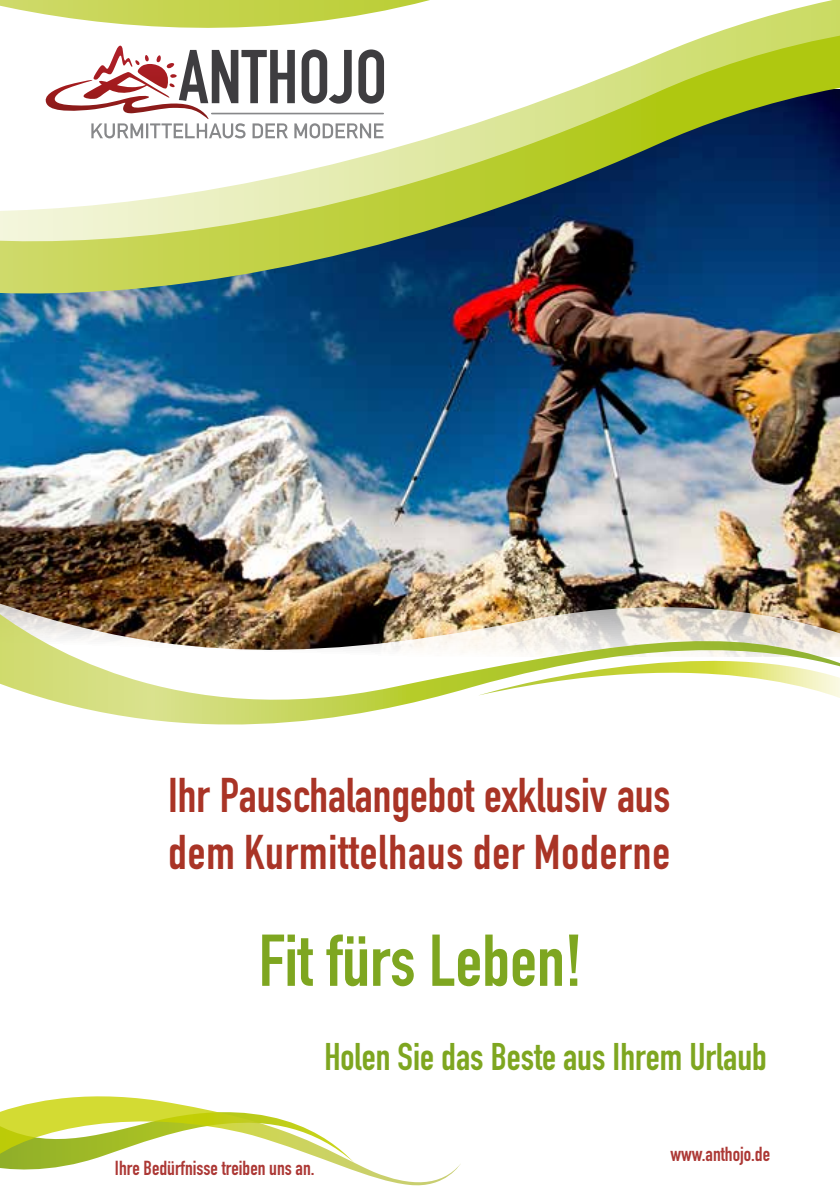
<style>
.page{position:relative;width:840px;height:1191px;background:#fff}
.page>*{position:absolute;margin:0;border:0;box-sizing:border-box;transform-origin:0 0}
.t1{font:72px "DIN Engschrift Std";color:#7ea620}
.t2{font:48px/57.6px "DIN Engschrift Std";color:#a93426}
.t3{font:38px "DIN Engschrift Std";color:#7ea620}
.t4{font:20px "DIN Engschrift Std";color:#ac3835}
</style>
<div class="page">
<img style="left:0;top:297px;width:839px;height:294px">
<img style="left:0;top:591px;width:839px;height:11px">
<svg style="left:0;top:243px;width:839px;height:54px;background:#48665e"></svg>
<svg style="left:0;top:0;width:839px;height:243px;background:#728a6f"></svg>
<svg style="left:0;top:0;width:832px;height:211px"></svg>
<svg style="left:41px;top:46px;width:343px;height:92px"></svg>
<img style="left:0;top:602px;width:839px;height:123px">
<svg style="left:478px;top:659px;width:361px;height:49px"></svg>
<svg style="left:0;top:1096px;width:460px;height:90px"></svg>
<p class="t2" style="left:168px;top:766px;width:503px">Ihr Pauschalangebot exklusiv aus dem Kurmittelhaus der Moderne</p>
<h1 class="t1" style="left:258px;top:918px;width:325px">Fit fürs Leben!</h1>
<p class="t3" style="left:324px;top:1034px;width:444px">Holen Sie das Beste aus Ihrem Urlaub</p>
<p class="t4" style="left:115px;top:1156px;width:201px">Ihre Bedürfnisse treiben uns an.</p>
<p class="t4" style="left:670px;top:1142px;width:101px">www.anthojo.de</p>
</div>
